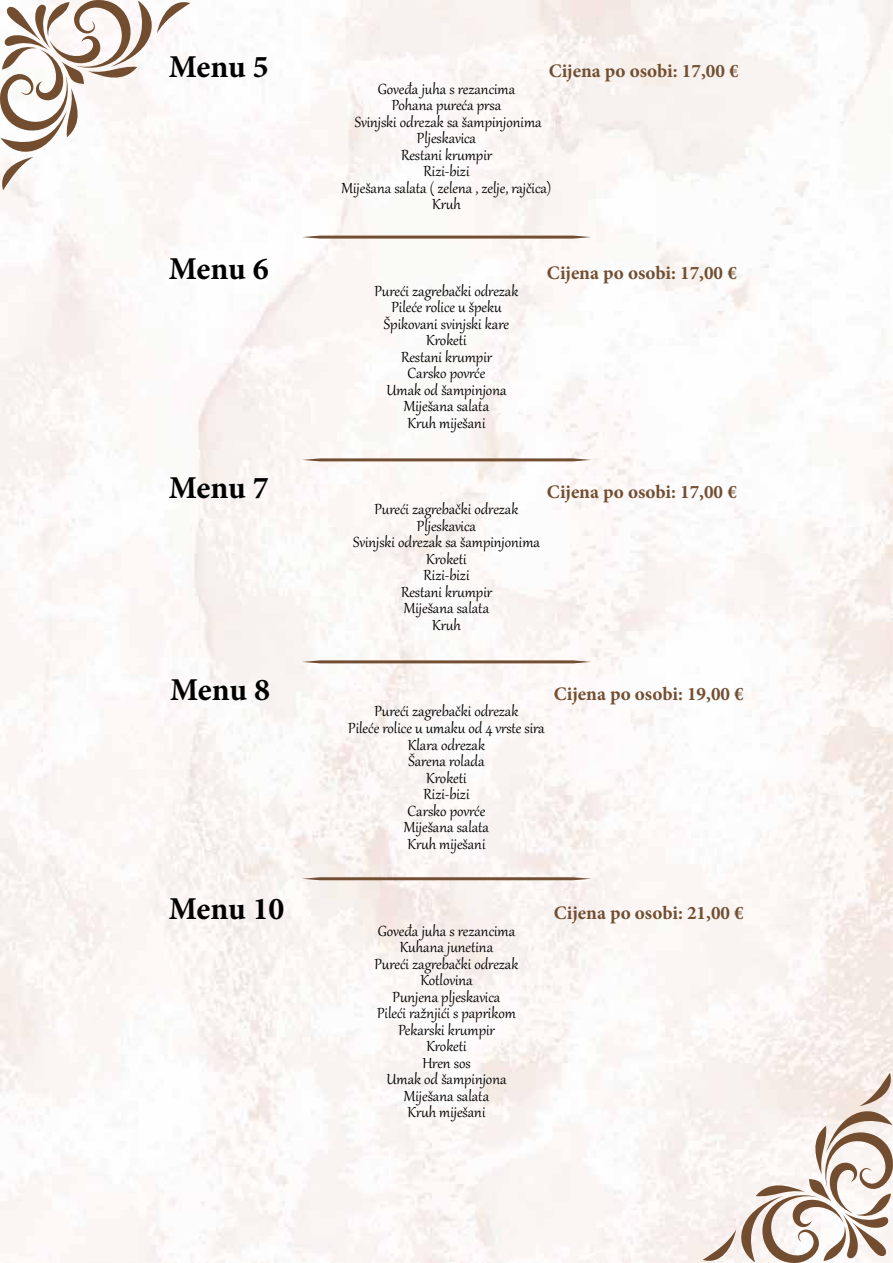
<style>
.page{position:relative;width:893px;height:1263px;background:#fff}
.page>*{position:absolute;margin:0;border:0;box-sizing:border-box;transform-origin:0 0}
.t1{font:700 31.8px "Minion Pro";letter-spacing:-.01em;color:#000}
.t2{font:700 19.05px "Minion Pro";color:#724e31}
.t3{font:18px/16.5px "Gabriola";color:#000;text-align:center}
</style>
<div class="page">
<svg style="left:703px;top:1073px;width:190px;height:190px"></svg>
<svg style="left:0;top:0;width:190px;height:190px"></svg>
<svg style="left:302px;top:236px;width:289px;height:3px"></svg>
<svg style="left:302px;top:458px;width:289px;height:3px"></svg>
<svg style="left:302px;top:660px;width:289px;height:3px"></svg>
<svg style="left:302px;top:877px;width:289px;height:3px"></svg>
<h1 class="t1" style="left:169px;top:45px;width:101px">Menu 5</h1>
<p class="t2" style="left:549px;top:58px;width:191px">Cijena po osobi: 17,00 €</p>
<p class="t3" style="left:342px;top:79px;width:211px">Goveđa juha s rezancima<br>Pohana pureća prsa<br>Svinjski odrezak sa šampinjonima<br>Pljeskavica<br>Restani krumpir<br>Rizi-bizi<br>Miješana salata ( zelena , zelje, rajčica)<br>Kruh</p>
<h1 class="t1" style="left:169px;top:247px;width:101px">Menu 6</h1>
<p class="t2" style="left:547px;top:260px;width:191px">Cijena po osobi: 17,00 €</p>
<p class="t3" style="left:375px;top:281px;width:145px">Pureći zagrebački odrezak<br>Pileće rolice u špeku<br>Špikovani svinjski kare<br>Kroketi<br>Restani krumpir<br>Carsko povrće<br>Umak od šampinjona<br>Miješana salata<br>Kruh miješani</p>
<h1 class="t1" style="left:169px;top:465px;width:101px">Menu 7</h1>
<p class="t2" style="left:547px;top:478px;width:191px">Cijena po osobi: 17,00 €</p>
<p class="t3" style="left:353px;top:500px;width:188px">Pureći zagrebački odrezak<br>Pljeskavica<br>Svinjski odrezak sa šampinjonima<br>Kroketi<br>Rizi-bizi<br>Restani krumpir<br>Miješana salata<br>Kruh</p>
<h1 class="t1" style="left:170px;top:667px;width:101px">Menu 8</h1>
<p class="t2" style="left:554px;top:680px;width:191px">Cijena po osobi: 19,00 €</p>
<p class="t3" style="left:348px;top:702px;width:198px">Pureći zagrebački odrezak<br>Pileće rolice u umaku od 4 vrste sira<br>Klara odrezak<br>Šarena rolada<br>Kroketi<br>Rizi-bizi<br>Carsko povrće<br>Miješana salata<br>Kruh miješani</p>
<h1 class="t1" style="left:169px;top:886px;width:117px">Menu 10</h1>
<p class="t2" style="left:554px;top:900px;width:191px">Cijena po osobi: 21,00 €</p>
<p class="t3" style="left:375px;top:921px;width:145px">Goveđa juha s rezancima<br>Kuhana junetina<br>Pureći zagrebački odrezak<br>Kotlovina<br>Punjena pljeskavica<br>Pileći ražnjići s paprikom<br>Pekarski krumpir<br>Kroketi<br>Hren sos<br>Umak od šampinjona<br>Miješana salata<br>Kruh miješani</p>
</div>
